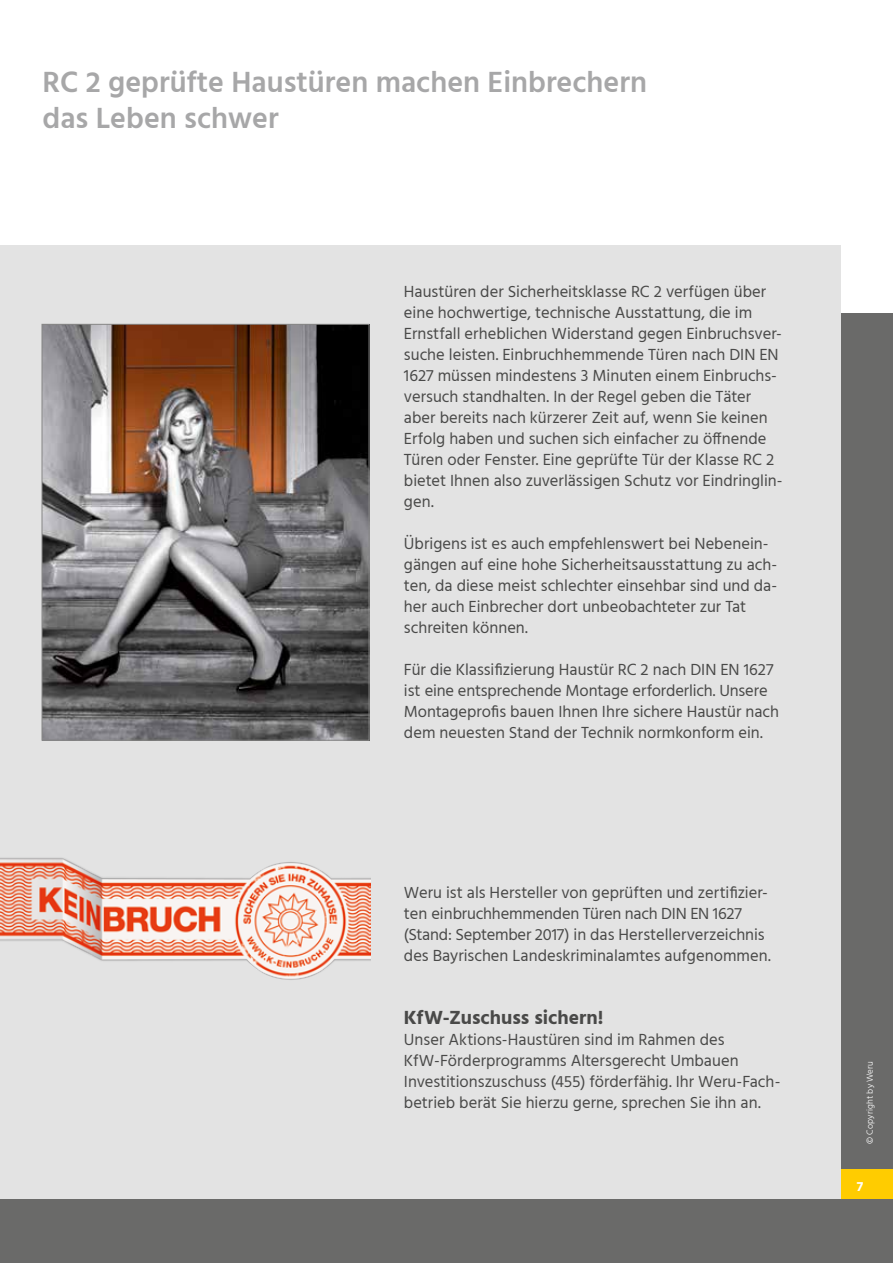
<style>
.page{position:relative;width:893px;height:1263px;background:#fff}
.page>*{position:absolute;margin:0;border:0;box-sizing:border-box;transform-origin:0 0}
.t1{font:600 30px/36px "Hind";color:#a7a7a8}
.t2{font:700 19.5px "Hind";color:#494948}
.t3{font:16.5px/21px "Hind";color:#494948}
.t4{font:700 13.5px "Hind";color:#fff}
.t5{font:300 9px "Hind";letter-spacing:.02em;color:#fff}
</style>
<div class="page">
<div style="left:0;top:314px;width:893px;height:949px;background:#6a6a69"></div>
<div style="left:840px;top:1169px;width:53px;height:30px;background:#fc0"></div>
<div style="left:0;top:246px;width:840px;height:953px;background:#e3e3e3"></div>
<img style="left:0;top:858px;width:370px;height:122px">
<img style="left:44px;top:326px;width:323px;height:413px">
<div style="left:42px;top:324px;width:327px;height:417px;border:1px solid #878786"></div>
<h1 class="t1" style="left:43px;top:66px;width:606px">RC 2 geprüfte Haustüren machen Einbrechern das Leben schwer</h1>
<p class="t3" style="left:404px;top:282px;width:380px">Haustüren der Sicherheitsklasse RC 2 verfügen über eine hochwertige, technische Ausstattung, die im Ernstfall erheblichen Widerstand gegen Einbruchsver&shy;suche leisten. Einbruchhemmende Türen nach DIN EN 1627 müssen mindestens 3 Minuten einem Einbruchs&shy;versuch standhalten. In der Regel geben die Täter aber bereits nach kürzerer Zeit auf, wenn Sie keinen Erfolg haben und suchen sich einfacher zu öffnende Türen oder Fenster. Eine geprüfte Tür der Klasse RC 2 bietet Ihnen also zuverlässigen Schutz vor Eindringlin&shy;gen.</p>
<p class="t3" style="left:404px;top:534px;width:375px">Übrigens ist es auch empfehlenswert bei Nebenein&shy;gängen auf eine hohe Sicherheitsausstattung zu ach&shy;ten, da diese meist schlechter einsehbar sind und da&shy;her auch Einbrecher dort unbeobachteter zur Tat schreiten können.</p>
<p class="t3" style="left:404px;top:660px;width:377px">Für die Klassifizierung Haustür RC 2 nach DIN EN 1627 ist eine entsprechende Montage erforderlich. Unsere Montageprofis bauen Ihnen Ihre sichere Haustür nach dem neuesten Stand der Technik normkonform ein.</p>
<p class="t3" style="left:404px;top:882px;width:368px">Weru ist als Hersteller von geprüften und zertifizier&shy;ten einbruchhemmenden Türen nach DIN EN 1627 (Stand: September 2017) in das Herstellerverzeichnis des Bayrischen Landeskriminalamtes aufgenommen.</p>
<p class="t2" style="left:404px;top:1005px;width:201px">KfW-Zuschuss sichern!</p>
<p class="t3" style="left:404px;top:1029px;width:378px">Unser Aktions-Haustüren sind im Rahmen des KfW-Förderprogramms Altersgerecht Umbauen Investitionszuschuss (455) förderfähig. Ihr Weru-Fach&shy;betrieb berät Sie hierzu gerne, sprechen Sie ihn an.</p>
<p class="t5" style="left:864px;top:1144px;width:85px;rotate:-90deg">© Copyright by Weru</p>
<p class="t4" style="left:857px;top:1179px;width:8px">7</p>
</div>
